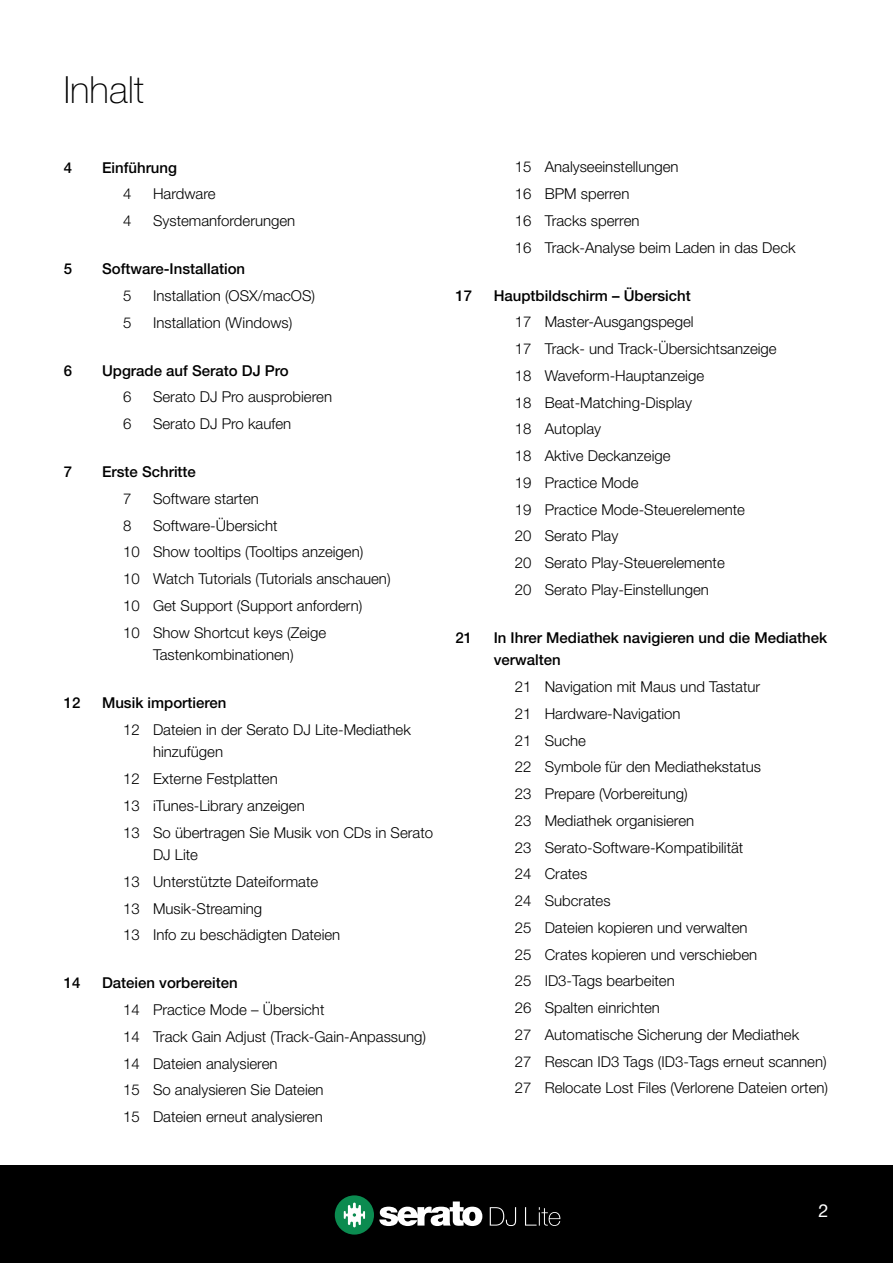
<style>
.page{position:relative;width:893px;height:1263px;background:#fff}
.page>*{position:absolute;margin:0;border:0;box-sizing:border-box;transform-origin:0 0}
.t1{font:100 37.5px "Helvetica Neue LT Std";color:#000}
.t2{font:18px "Helvetica Neue LT Std";color:#fff}
.t3{font:300 15px/26.7px "Helvetica Neue LT Std";color:#000}
.t4{font:500 15px/22.5px "Helvetica Neue LT Std";color:#000}
</style>
<div class="page">
<div style="left:0;top:1165px;width:893px;height:98px;background:#000"></div>
<svg style="left:490px;top:1207px;width:26px;height:19px"></svg>
<svg style="left:525px;top:1207px;width:35px;height:19px"></svg>
<svg style="left:335px;top:1195px;width:147px;height:39px"></svg>
<h1 class="t1" style="left:64px;top:69px;width:82px">Inhalt</h1>
<p class="t4" style="left:64px;top:156px;width:10px">4</p>
<p class="t4" style="left:102px;top:156px;width:77px">Einführung</p>
<p class="t3" style="left:123px;top:180px;width:10px">4</p>
<p class="t3" style="left:153px;top:180px;width:64px">Hardware</p>
<p class="t3" style="left:123px;top:207px;width:10px">4</p>
<p class="t3" style="left:153px;top:207px;width:144px">Systemanforderungen</p>
<p class="t4" style="left:64px;top:257px;width:10px">5</p>
<p class="t4" style="left:102px;top:257px;width:145px">Software-Installation</p>
<p class="t3" style="left:123px;top:282px;width:10px">5</p>
<p class="t3" style="left:153px;top:282px;width:163px">Installation (OSX/macOS)</p>
<p class="t3" style="left:123px;top:309px;width:10px">5</p>
<p class="t3" style="left:153px;top:309px;width:141px">Installation (Windows)</p>
<p class="t4" style="left:64px;top:359px;width:10px">6</p>
<p class="t4" style="left:102px;top:359px;width:188px">Upgrade auf Serato DJ Pro</p>
<p class="t3" style="left:123px;top:383px;width:10px">6</p>
<p class="t3" style="left:153px;top:383px;width:180px">Serato DJ Pro ausprobieren</p>
<p class="t3" style="left:123px;top:410px;width:10px">6</p>
<p class="t3" style="left:153px;top:410px;width:140px">Serato DJ Pro kaufen</p>
<p class="t4" style="left:64px;top:460px;width:10px">7</p>
<p class="t4" style="left:102px;top:460px;width:95px">Erste Schritte</p>
<p class="t3" style="left:123px;top:485px;width:10px">7</p>
<p class="t3" style="left:153px;top:485px;width:107px">Software starten</p>
<p class="t3" style="left:123px;top:512px;width:10px">8</p>
<p class="t3" style="left:123px;top:512px;width:269px;text-indent:30px">Software-Übersicht<br>10 Show tooltips (Tooltips anzeigen)<br>10 Watch Tutorials (Tutorials anschauen)<br>10 Get Support (Support anfordern)<br>10 Show Shortcut keys (Zeige</p>
<p class="t3" style="left:153px;top:641px;width:142px">Tastenkombinationen)</p>
<p class="t4" style="left:64px;top:691px;width:18px">12</p>
<p class="t4" style="left:102px;top:691px;width:126px">Musik importieren</p>
<p class="t3" style="left:153px;top:718px;width:259px;line-height:22.5px;text-indent:-30px">12 Dateien in der Serato DJ Lite-Mediathek hinzufügen</p>
<p class="t3" style="left:123px;top:765px;width:311px">12 Externe Festplatten<br>13 iTunes-Library anzeigen<br>13 So übertragen Sie Musik von CDs in Serato</p>
<p class="t3" style="left:123px;top:841px;width:219px;text-indent:30px">DJ Lite<br>13 Unterstützte Dateiformate<br>13 Musik-Streaming<br>13 Info zu beschädigten Dateien</p>
<p class="t4" style="left:64px;top:972px;width:18px">14</p>
<p class="t4" style="left:102px;top:972px;width:137px">Dateien vorbereiten</p>
<p class="t3" style="left:123px;top:996px;width:304px">14 Practice Mode – Übersicht<br>14 Track Gain Adjust (Track-Gain-Anpassung)<br>14 Dateien analysieren<br>15 So analysieren Sie Dateien<br>15 Dateien erneut analysieren</p>
<p class="t3" style="left:515px;top:153px;width:282px">15 Analyseeinstellungen<br>16 BPM sperren<br>16 Tracks sperren<br>16 Track-Analyse beim Laden in das Deck</p>
<p class="t4" style="left:455px;top:284px;width:18px">17</p>
<p class="t4" style="left:494px;top:284px;width:198px">Hauptbildschirm – Übersicht</p>
<p class="t3" style="left:515px;top:308px;width:263px">17 Master-Ausgangspegel<br>17 Track- und Track-Übersichtsanzeige<br>18 Waveform-Hauptanzeige<br>18 Beat-Matching-Display<br>18 Autoplay<br>18 Aktive Deckanzeige<br>19 Practice Mode<br>19 Practice Mode-Steuerelemente<br>20 Serato Play<br>20 Serato Play-Steuerelemente<br>20 Serato Play-Einstellungen</p>
<p class="t4" style="left:455px;top:626px;width:18px">21</p>
<p class="t4" style="left:494px;top:626px;width:335px">In Ihrer Mediathek navigieren und die Mediathek verwalten</p>
<p class="t3" style="left:515px;top:673px;width:315px">21 Navigation mit Maus und Tastatur<br>21 Hardware-Navigation<br>21 Suche<br>22 Symbole für den Mediathekstatus<br>23 Prepare (Vorbereitung)<br>23 Mediathek organisieren<br>23 Serato-Software-Kompatibilität<br>24 Crates<br>24 Subcrates<br>25 Dateien kopieren und verwalten<br>25 Crates kopieren und verschieben<br>25 ID3-Tags bearbeiten<br>26 Spalten einrichten<br>27 Automatische Sicherung der Mediathek<br>27 Rescan ID3 Tags (ID3-Tags erneut scannen)<br>27 Relocate Lost Files (Verlorene Dateien orten)</p>
<p class="t2" style="left:818px;top:1200px;width:12px">2</p>
</div>
